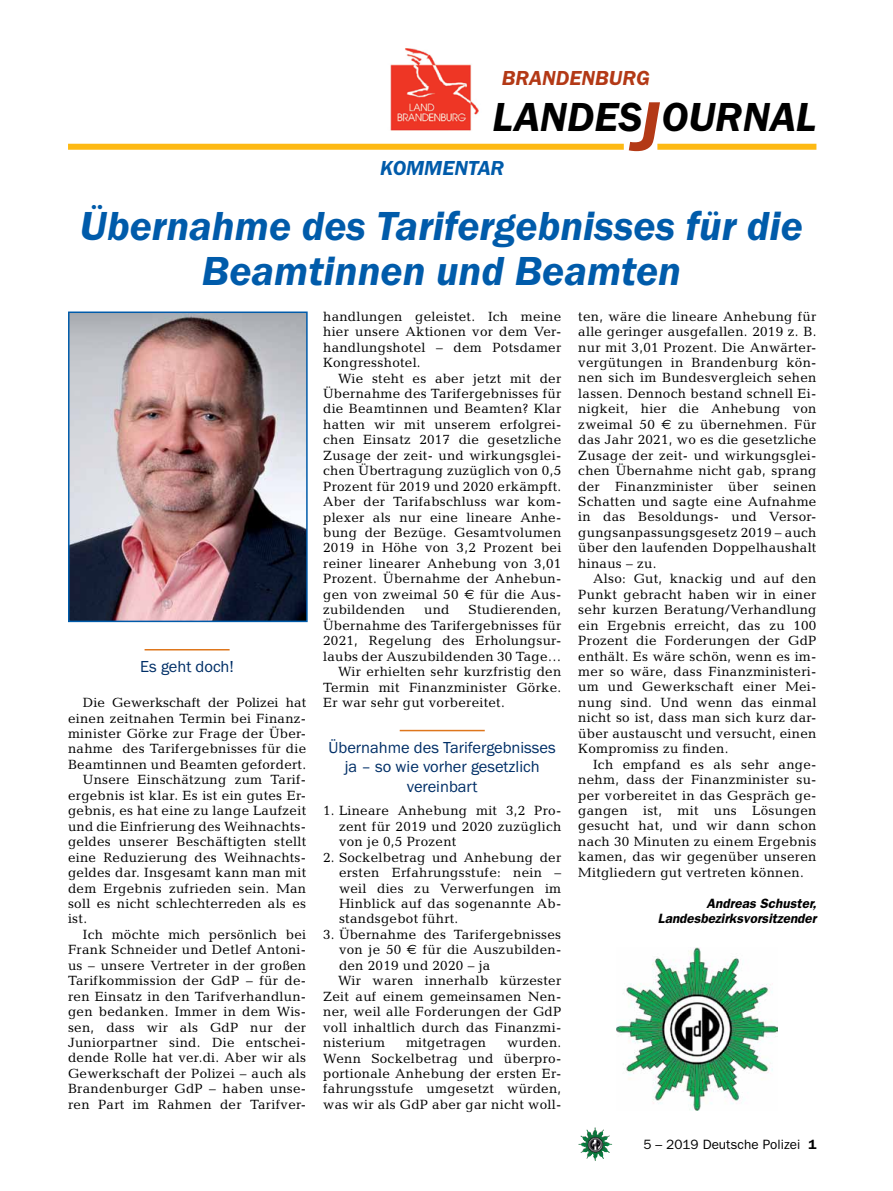
<style>
.page{position:relative;width:893px;height:1191px;background:#fff}
.page>*{position:absolute;margin:0;border:0;box-sizing:border-box;transform-origin:0 0}
.t1{font:italic 600 42px/45px "Franklin Gothic Itc T";color:#005baa;text-align:center}
.t2{font:italic 600 42px "Franklin Gothic Itc T";color:#000}
.t3{font:italic 600 21px "Franklin Gothic Itc T";color:#b33916}
.t4{font:italic 600 21px "Franklin Gothic Itc T";color:#005baa}
.t5{font:16.5px/19.5px "Franklin Gothic Itc T";color:#002f67;text-align:center}
.t6{font:13.5px/15.5px "Candida";letter-spacing:.02em;color:#000;text-align:justify}
.t7{font:italic 600 13.5px/15.5px "Franklin Gothic";color:#000;text-align:right}
.t8{font:13.5px "Candida";color:#000}
.t9{font:13.5px "Franklin Gothic";color:#000}
.s1{font-size:72px;color:#b33916}
.s2{font-family:"Euro Sans"}
.s3{font-weight:600}
</style>
<div class="page">
<img style="left:578px;top:1127px;width:17px;height:25px">
<img style="left:390px;top:48px;width:89px;height:83px">
<div style="left:657px;top:144px;width:159px;height:6px;background:#fdb913"></div>
<div style="left:68px;top:144px;width:556px;height:6px;background:#fdb913"></div>
<img style="left:71px;top:314px;width:234px;height:305px">
<div style="left:68px;top:311px;width:240px;height:311px;border:2px solid #005baa"></div>
<hr style="left:145px;top:649px;width:85px;height:1px;background:#de761c">
<hr style="left:400px;top:730px;width:85px;height:1px;background:#de761c">
<img style="left:617px;top:947px;width:161px;height:163px">
<h2 class="t3" style="left:502px;top:66px;width:150px">BRANDENBURG</h2>
<h1 class="t2" style="left:492px;top:93px;width:325px">LANDES<span class="s1">J</span>OURNAL</h1>
<h2 class="t4" style="left:380px;top:156px;width:113px">Kommentar</h2>
<h1 class="t1" style="left:80px;top:202px;width:725px">Übernahme des Tarifergebnisses für die<br>Beamtinnen und Beamten</h1>
<p class="t6" style="left:323px;top:308px;width:240px">handlungen geleistet. Ich meine hier unsere Aktionen vor dem Ver&shy;handlungshotel – dem Potsdamer Kongresshotel.</p>
<p class="t6" style="left:323px;top:370px;width:240px;text-indent:15px">Wie steht es aber jetzt mit der Übernahme des Tarifergebnisses für die Beamtinnen und Beamten? Klar hatten wir mit unserem erfolgrei&shy;chen Einsatz 2017 die gesetzliche Zusage der zeit- und wirkungsglei&shy;chen Übertragung zuzüglich von 0,5<br>Prozent für 2019 und 2020 erkämpft.<br>Aber der Tarifabschluss war kom&shy;plexer als nur eine lineare Anhe&shy;bung der Bezüge. Gesamtvolumen 2019 in Höhe von 3,2 Prozent bei reiner linearer Anhebung von 3,01<br>Prozent. Übernahme der Anhebun&shy;gen von zweimal 50 <span class="s2">€</span> für die Aus&shy;zubildenden</p>
<p class="t6" style="left:578px;top:308px;width:240px">ten, wäre die lineare Anhebung für alle geringer ausgefallen. 2019 z. B. nur mit 3,01 Prozent. Die Anwärter&shy;vergütungen in Brandenburg kön&shy;nen sich im Bundesvergleich sehen lassen. Dennoch bestand schnell Ei&shy;nigkeit, hier die Anhebung von zweimal 50 <span class="s2">€</span> zu übernehmen. Für das Jahr 2021, wo es die gesetzliche Zusage der zeit- und wirkungsglei&shy;chen Übernahme nicht gab, sprang der Finanzminister über seinen Schatten und sagte eine Aufnahme in das Besoldungs- und Versor&shy;gungsanpassungsgesetz 2019 – auch über den laufenden Doppelhaushalt hinaus – zu.</p>
<p class="t6" style="left:578px;top:571px;width:240px;text-indent:15px">Also: Gut, knackig und auf den Punkt gebracht haben wir in einer sehr kurzen Beratung/Verhandlung ein Ergebnis erreicht, das zu 100<br>Prozent die Forderungen der GdP enthält. Es wäre schön, wenn es im&shy;mer so wäre, dass Finanzministeri&shy;um und Gewerkschaft einer Mei&shy;nung sind. Und wenn das einmal nicht so ist, dass man sich kurz dar&shy;über austauscht und versucht, einen Kompromiss zu finden.</p>
<p class="t6" style="left:578px;top:756px;width:240px;text-indent:15px">Ich empfand es als sehr ange&shy;nehm, dass der Finanzminister su&shy;per vorbereitet in das Gespräch ge&shy;gangen ist, mit uns Lösungen gesucht hat, und wir dann schon nach 30 Minuten zu einem Ergebnis kamen, das wir gegenüber unseren Mitgliedern gut vertreten können.</p>
<p class="t7" style="left:658px;top:895px;width:160px">Andreas Schuster,<br>Landesbezirksvorsitzender</p>
<p class="t6" style="left:424px;top:602px;width:27px">und</p>
<p class="t6" style="left:469px;top:602px;width:94px">Studierenden,</p>
<p class="t6" style="left:323px;top:617px;width:240px">Übernahme des Tarifergebnisses für</p>
<p class="t6" style="left:323px;top:633px;width:240px">2021, Regelung des Erholungsur-</p>
<p class="t6" style="left:323px;top:648px;width:240px">laubs der Auszubildenden 30 Tage…</p>
<p class="t6" style="left:338px;top:664px;width:225px">Wir erhielten sehr kurzfristig den</p>
<p class="t6" style="left:323px;top:679px;width:240px">Termin mit Finanzminister Görke.</p>
<p class="t6" style="left:323px;top:694px;width:183px">Er war sehr gut vorbereitet.</p>
<p class="t5" style="left:329px;top:737px;width:229px">Übernahme des Tarifergebnisses ja – so wie vorher gesetzlich vereinbart</p>
<p class="t6" style="left:339px;top:803px;width:224px;text-indent:-16px">1. Lineare Anhebung mit 3,2 Pro&shy;zent für 2019 und 2020 zuzüglich von je 0,5 Prozent</p>
<p class="t6" style="left:339px;top:849px;width:224px;text-indent:-16px">2. Sockelbetrag und Anhebung der ersten Erfahrungsstufe: nein – weil dies zu Verwerfungen im Hinblick auf das sogenannte Ab&shy;standsgebot führt.</p>
<p class="t6" style="left:323px;top:926px;width:240px">3. Übernahme des Tarifergebnisses</p>
<p class="t6" style="left:339px;top:942px;width:224px">von je 50 <span class="s2">€</span> für die Auszubilden-</p>
<p class="t6" style="left:339px;top:957px;width:153px">den 2019 und 2020 – ja</p>
<p class="t6" style="left:338px;top:973px;width:225px">Wir waren innerhalb kürzester</p>
<p class="t6" style="left:323px;top:988px;width:240px">Zeit auf einem gemeinsamen Nen-</p>
<p class="t6" style="left:323px;top:1004px;width:240px">ner, weil alle Forderungen der GdP</p>
<p class="t6" style="left:323px;top:1019px;width:240px">voll inhaltlich durch das Finanzmi-</p>
<p class="t6" style="left:323px;top:1034px;width:63px">nisterium</p>
<p class="t6" style="left:406px;top:1034px;width:82px">mitgetragen</p>
<p class="t5" style="left:140px;top:656px;width:95px">Es geht doch!</p>
<p class="t8" style="left:83px;top:695px;width:225px">Die Gewerkschaft der Polizei hat</p>
<p class="t6" style="left:68px;top:710px;width:240px">einen zeitnahen Termin bei Finanz-</p>
<p class="t6" style="left:68px;top:725px;width:240px">minister Görke zur Frage der Über-</p>
<p class="t6" style="left:68px;top:741px;width:240px">nahme des Tarifergebnisses für die</p>
<p class="t6" style="left:68px;top:756px;width:240px">Beamtinnen und Beamten gefordert.</p>
<p class="t6" style="left:83px;top:772px;width:225px">Unsere Einschätzung zum Tarif-</p>
<p class="t6" style="left:68px;top:787px;width:240px">ergebnis ist klar. Es ist ein gutes Er-</p>
<p class="t6" style="left:68px;top:803px;width:240px">gebnis, es hat eine zu lange Laufzeit</p>
<p class="t6" style="left:68px;top:818px;width:240px">und die Einfrierung des Weihnachts-</p>
<p class="t6" style="left:68px;top:834px;width:240px">geldes unserer Beschäftigten stellt</p>
<p class="t6" style="left:68px;top:849px;width:240px">eine Reduzierung des Weihnachts-</p>
<p class="t6" style="left:68px;top:864px;width:240px">geldes dar. Insgesamt kann man mit</p>
<p class="t6" style="left:68px;top:880px;width:240px">dem Ergebnis zufrieden sein. Man</p>
<p class="t6" style="left:68px;top:895px;width:240px">soll es nicht schlechterreden als es</p>
<p class="t6" style="left:68px;top:911px;width:21px">ist.</p>
<p class="t6" style="left:83px;top:926px;width:225px">Ich möchte mich persönlich bei</p>
<p class="t6" style="left:68px;top:942px;width:240px">Frank Schneider und Detlef Antoni-</p>
<p class="t6" style="left:68px;top:957px;width:240px">us – unsere Vertreter in der großen</p>
<p class="t6" style="left:68px;top:973px;width:240px">Tarifkommission der GdP – für de-</p>
<p class="t6" style="left:68px;top:988px;width:240px">ren Einsatz in den Tarifverhandlun-</p>
<p class="t6" style="left:68px;top:1003px;width:240px">gen bedanken. Immer in dem Wis-</p>
<p class="t6" style="left:68px;top:1019px;width:240px">sen, dass wir als GdP nur der</p>
<p class="t6" style="left:68px;top:1034px;width:240px">Juniorpartner sind. Die entschei-</p>
<p class="t6" style="left:68px;top:1050px;width:240px">dende Rolle hat ver.di. Aber wir als</p>
<p class="t6" style="left:68px;top:1065px;width:240px">Gewerkschaft der Polizei – auch als</p>
<p class="t6" style="left:68px;top:1081px;width:240px">Brandenburger GdP – haben unse-</p>
<p class="t6" style="left:68px;top:1096px;width:240px">ren Part im Rahmen der Tarifver-</p>
<p class="t6" style="left:323px;top:1034px;width:240px;text-indent:184px">wurden.<br>Wenn Sockelbetrag und überpro&shy;portionale Anhebung der ersten Er&shy;fahrungsstufe umgesetzt würden, was wir als GdP aber gar nicht woll-</p>
<p class="t9" style="left:643px;top:1136px;width:175px">5 – 2019 Deutsche Polizei <span class="s3">1</span></p>
</div>
